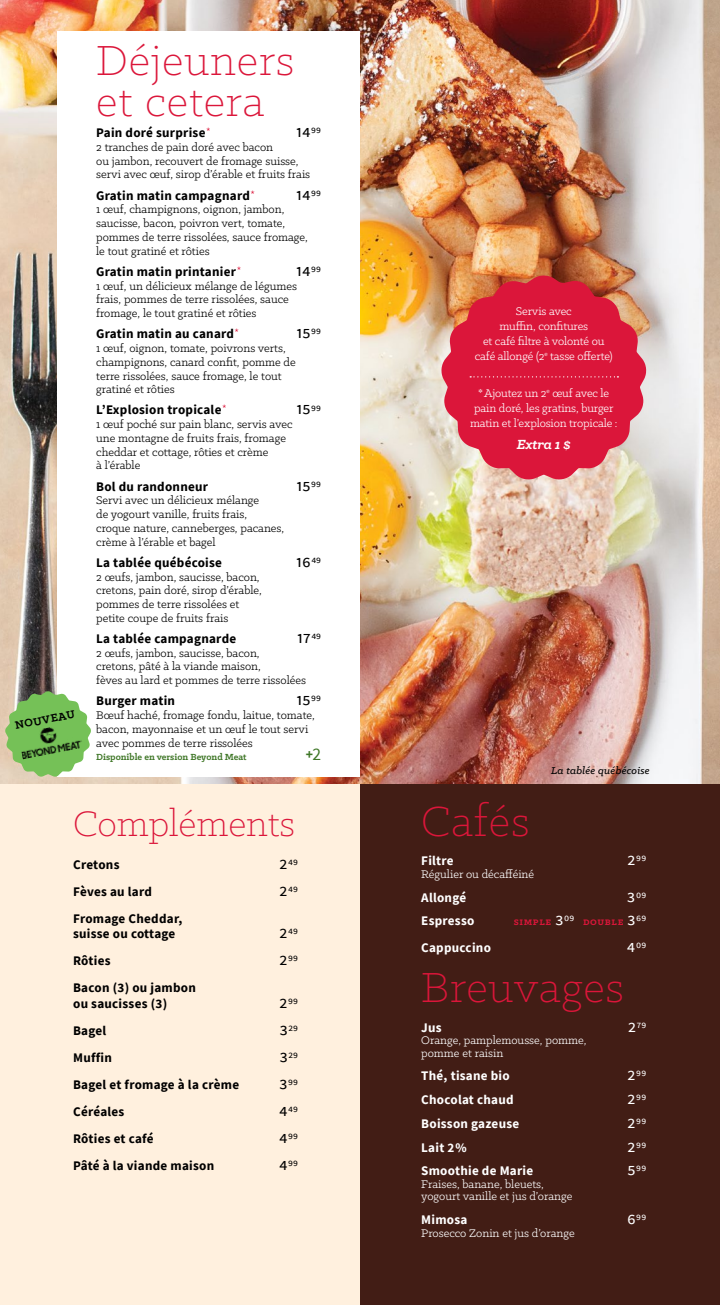
<style>
.page{position:relative;width:720px;height:1305px;background:#fff}
.page>*{position:absolute;margin:0;border:0;box-sizing:border-box;transform-origin:0 0}
.t1{font:300 47.5px/41.2px "Klinic Slab";letter-spacing:.02em;color:#db163a}
.t2{font:300 40px "Klinic Slab";color:#db163a}
.t3{font:17.5px "Source Sans Pro";letter-spacing:-.025em;color:#000}
.t4{font:italic 700 15px "Klinic Slab";letter-spacing:-.01em;color:#fff}
.t5{font:700 13.75px "Source Sans Pro";color:#3e7626}
.t6{font:700 13.12px/15.8px "Source Sans Pro";letter-spacing:.02em;color:#000}
.t7{font:700 13.12px "Source Sans Pro";letter-spacing:.02em;color:#fff}
.t8{font:12.5px/13.8px "Klinic Slab";color:#000}
.t9{font:12.5px/15px "Klinic Slab";letter-spacing:-.01em;color:#fff}
.t10{font:700 12.25px "Klinic Slab";color:#000}
.t11{font:700 11.25px "Klinic Slab";letter-spacing:.055em;color:#db163a}
.t12{font:italic 500 11.25px "Klinic Slab";letter-spacing:.02em;color:#000}
.t13{font:10.12px "Source Sans Pro";letter-spacing:.015em;color:#000}
.t14{font:10.12px "Source Sans Pro";letter-spacing:.015em;color:#fff}
.t15{font:700 10px "Klinic Slab";color:#3e7626}
.s1{font-weight:300;color:#db163a}
.s2{font-weight:400;font-size:17.5px}
.s3{font-size:17.5px}
.s4{font-family:"Source Sans Pro";font-weight:400;font-size:17.5px;color:#fff}
</style>
<div class="page">
<img style="left:0;top:0;width:720px;height:784px">
<div style="left:57px;top:32px;width:303px;height:745px;background:#fff"></div>
<div style="left:360px;top:784px;width:360px;height:521px;background:#421d15"></div>
<div style="left:0;top:784px;width:360px;height:521px;background:#fff0de"></div>
<img style="left:421px;top:257px;width:245px;height:242px">
<svg style="left:452px;top:286px;width:184px;height:183px;background:#db2844"></svg>
<svg style="left:0;top:562px;width:96px;height:222px"></svg>
<img style="left:18px;top:722px;width:65px;height:37px">
<p class="t10" style="left:14px;top:718px;width:62px;rotate:-11deg">NOUVEAU</p>
<h1 class="t1" style="left:96px;top:38px;width:200px">Déjeuners et cetera</h1>
<p class="t6" style="left:96px;top:125px;width:116px">Pain doré surprise<span class="s1">*</span></p>
<h3 class="t3" style="left:296px;top:120px;width:26px">14 <sup>99</sup></h3>
<p class="t8" style="left:96px;top:140px;width:216px">2 tranches de pain doré avec bacon<br>ou jambon, recouvert de fromage suisse, servi avec œuf, sirop d’érable et fruits frais</p>
<p class="t6" style="left:96px;top:187px;width:161px">Gratin matin campagnard<span class="s1">*</span></p>
<h3 class="t3" style="left:296px;top:183px;width:26px">14 <sup>99</sup></h3>
<p class="t8" style="left:96px;top:202px;width:213px">1 œuf, champignons, oignon, jambon, saucisse, bacon, poivron vert, tomate, pommes de terre rissolées, sauce fromage, le tout gratiné et rôties</p>
<p class="t6" style="left:96px;top:263px;width:147px">Gratin matin printanier<span class="s1">*</span></p>
<h3 class="t3" style="left:296px;top:259px;width:26px">14 <sup>99</sup></h3>
<p class="t8" style="left:96px;top:279px;width:202px">1 œuf, un délicieux mélange de légumes frais, pommes de terre rissolées, sauce fromage, le tout gratiné et rôties</p>
<p class="t6" style="left:96px;top:326px;width:145px">Gratin matin au canard<span class="s1">*</span></p>
<h3 class="t3" style="left:297px;top:321px;width:26px">15 <sup>99</sup></h3>
<p class="t8" style="left:96px;top:341px;width:201px">1 œuf, oignon, tomate, poivrons verts, champignons, canard confit, pomme de terre rissolées, sauce fromage, le tout gratiné et rôties</p>
<p class="t6" style="left:96px;top:402px;width:132px">L’Explosion tropicale<span class="s1">*</span></p>
<h3 class="t3" style="left:297px;top:397px;width:26px">15 <sup>99</sup></h3>
<p class="t8" style="left:96px;top:417px;width:198px">1 œuf poché sur pain blanc, servis avec une montagne de fruits frais, fromage cheddar et cottage, rôties et crème<br>à l’érable</p>
<p class="t6" style="left:96px;top:478px;width:113px">Bol du randonneur</p>
<h3 class="t3" style="left:297px;top:474px;width:26px">15 <sup>99</sup></h3>
<p class="t8" style="left:96px;top:493px;width:190px">Servi avec un délicieux mélange<br>de yogourt vanille, fruits frais, croque nature, canneberges, pacanes, crème à l’érable et bagel</p>
<p class="t6" style="left:96px;top:554px;width:127px">La tablée québécoise</p>
<h3 class="t3" style="left:296px;top:550px;width:26px">16 <sup>49</sup></h3>
<p class="t8" style="left:96px;top:569px;width:167px">2 œufs, jambon, saucisse, bacon, cretons, pain doré, sirop d’érable, pommes de terre rissolées et petite coupe de fruits frais</p>
<p class="t6" style="left:96px;top:631px;width:142px">La tablée campagnarde</p>
<h3 class="t3" style="left:297px;top:626px;width:25px">17 <sup>49</sup></h3>
<p class="t8" style="left:96px;top:646px;width:211px">2 œufs, jambon, saucisse, bacon,<br>cretons, pâté à la viande maison,<br>fèves au lard et pommes de terre rissolées</p>
<p class="t6" style="left:96px;top:693px;width:80px">Burger matin</p>
<h3 class="t3" style="left:297px;top:688px;width:26px">15 <sup>99</sup></h3>
<p class="t8" style="left:96px;top:708px;width:220px">Bœuf haché, fromage fondu, laitue, tomate, bacon, mayonnaise et un œuf le tout servi avec pommes de terre rissolées</p>
<p class="t15" style="left:96px;top:751px;width:152px">Disponible en version Beyond Meat</p>
<p class="t5" style="left:306px;top:745px;width:17px">+<span class="s2">2</span></p>
<h2 class="t2" style="left:73px;top:799px;width:223px">Compléments</h2>
<p class="t6" style="left:73px;top:856px;width:48px">Cretons</p>
<p class="t13" style="left:280px;top:855px;width:20px"><span class="s3">2</span> 49</p>
<p class="t6" style="left:73px;top:883px;width:80px">Fèves au lard</p>
<p class="t13" style="left:280px;top:882px;width:20px"><span class="s3">2</span> 49</p>
<p class="t6" style="left:73px;top:910px;width:111px">Fromage Cheddar, suisse ou cottage</p>
<p class="t13" style="left:280px;top:925px;width:20px"><span class="s3">2</span> 49</p>
<p class="t6" style="left:73px;top:953px;width:39px">Rôties</p>
<p class="t13" style="left:280px;top:952px;width:20px"><span class="s3">2</span> 99</p>
<p class="t6" style="left:73px;top:980px;width:124px">Bacon (3) ou jambon ou saucisses (3)</p>
<p class="t13" style="left:280px;top:994px;width:20px"><span class="s3">2</span> 99</p>
<p class="t6" style="left:73px;top:1023px;width:35px">Bagel</p>
<p class="t13" style="left:280px;top:1021px;width:20px"><span class="s3">3</span> 29</p>
<p class="t6" style="left:73px;top:1050px;width:40px">Muffin</p>
<p class="t13" style="left:280px;top:1048px;width:20px"><span class="s3">3</span> 29</p>
<p class="t6" style="left:73px;top:1077px;width:168px">Bagel et fromage à la crème</p>
<p class="t13" style="left:279px;top:1075px;width:20px"><span class="s3">3</span> 99</p>
<p class="t6" style="left:73px;top:1104px;width:53px">Céréales</p>
<p class="t13" style="left:279px;top:1102px;width:21px"><span class="s3">4</span> 49</p>
<p class="t6" style="left:73px;top:1131px;width:82px">Rôties et café</p>
<p class="t13" style="left:279px;top:1129px;width:21px"><span class="s3">4</span> 99</p>
<p class="t6" style="left:73px;top:1158px;width:143px">Pâté à la viande maison</p>
<p class="t13" style="left:279px;top:1156px;width:21px"><span class="s3">4</span> 99</p>
<p class="t9" style="left:475px;top:303px;width:139px;text-align:center">Servis avec<br>muffin, confitures<br>et café filtre à volonté ou café allongé (2<sup>e</sup> tasse offerte)</p>
<p class="t9" style="left:470px;top:385px;width:149px;text-align:center">*Ajoutez un 2<sup>e</sup> œuf avec le pain doré, les gratins, burger matin et l’explosion tropicale :</p>
<p class="t4" style="left:517px;top:435px;width:56px">Extra 1 $</p>
<p class="t12" style="left:551px;top:763px;width:100px">La tablée québécoise</p>
<h1 class="t1" style="left:421px;top:799px;width:110px">Cafés</h1>
<p class="t7" style="left:421px;top:852px;width:34px">Filtre</p>
<p class="t14" style="left:628px;top:852px;width:20px"><span class="s3">2</span> 99</p>
<p class="t9" style="left:421px;top:866px;width:114px">Régulier ou décafféiné</p>
<p class="t7" style="left:421px;top:888px;width:46px">Allongé</p>
<p class="t14" style="left:627px;top:888px;width:20px"><span class="s3">3</span> 09</p>
<p class="t7" style="left:421px;top:912px;width:55px">Espresso</p>
<p class="t11" style="left:514px;top:914px;width:134px">simple <span class="s4">3</span> <sup>09</sup> double <span class="s4">3</span> <sup>69</sup></p>
<p class="t7" style="left:421px;top:938px;width:71px">Cappuccino</p>
<p class="t14" style="left:627px;top:938px;width:21px"><span class="s3">4</span> 09</p>
<h1 class="t1" style="left:421px;top:966px;width:204px">Breuvages</h1>
<p class="t7" style="left:421px;top:1018px;width:22px">Jus</p>
<p class="t14" style="left:628px;top:1018px;width:20px"><span class="s3">2</span> 79</p>
<p class="t9" style="left:421px;top:1034px;width:167px;line-height:12.5px">Orange, pamplemousse, pomme, pomme et raisin</p>
<p class="t7" style="left:421px;top:1067px;width:90px">Thé, tisane bio</p>
<p class="t14" style="left:628px;top:1067px;width:20px"><span class="s3">2</span> 99</p>
<p class="t7" style="left:421px;top:1091px;width:94px">Chocolat chaud</p>
<p class="t14" style="left:628px;top:1090px;width:20px"><span class="s3">2</span> 99</p>
<p class="t7" style="left:421px;top:1115px;width:100px">Boisson gazeuse</p>
<p class="t14" style="left:628px;top:1114px;width:20px"><span class="s3">2</span> 99</p>
<p class="t7" style="left:421px;top:1138px;width:47px">Lait 2%</p>
<p class="t14" style="left:628px;top:1138px;width:20px"><span class="s3">2</span> 99</p>
<p class="t7" style="left:421px;top:1162px;width:114px">Smoothie de Marie</p>
<p class="t14" style="left:627px;top:1162px;width:20px"><span class="s3">5</span> 99</p>
<p class="t9" style="left:421px;top:1177px;width:153px;line-height:12.5px">Fraises, banane, bleuets, yogourt vanille et jus d’orange</p>
<p class="t7" style="left:421px;top:1211px;width:48px">Mimosa</p>
<p class="t14" style="left:627px;top:1210px;width:21px"><span class="s3">6</span> 99</p>
<p class="t9" style="left:421px;top:1225px;width:155px">Prosecco Zonin et jus d’orange</p>
</div>
